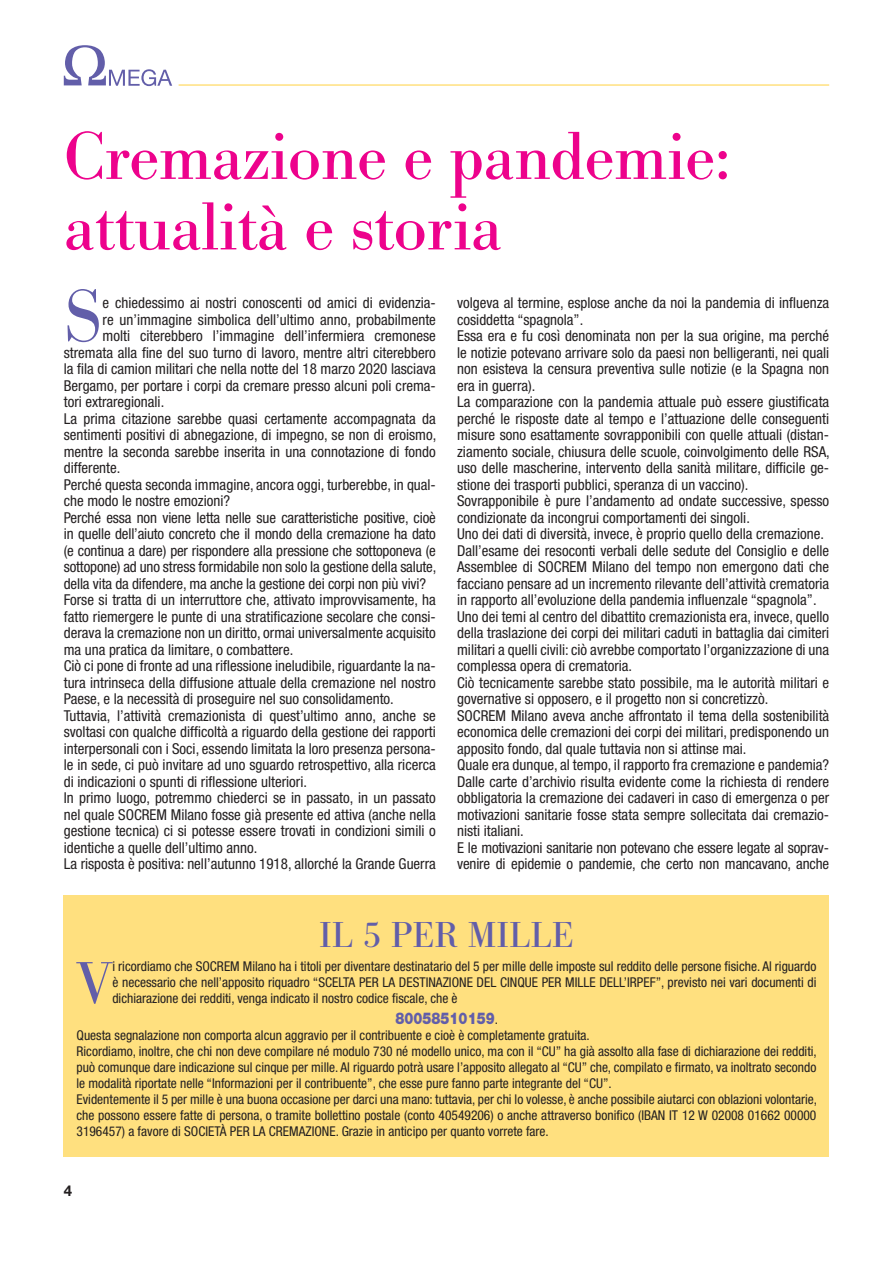
<style>
.page{position:relative;width:893px;height:1263px;background:#fff}
.page>*{position:absolute;margin:0;border:0;box-sizing:border-box;transform-origin:0 0}
.t1{font:300 77.4px "Bodoni Antiqua T";color:#625ea9}
.t2{font:70.5px/70.5px "Bodoni Antiqua T";letter-spacing:-.01em;color:#ed028c}
.t3{font:61.65px "Bodoni Antiqua T";color:#625ea9}
.t4{font:37.5px "Bodoni Antiqua T";color:#625ea9}
.t5{font:900 16.2px "Helvetica Neue LT Std";color:#625ea9;scale:.83 1}
.t6{font:condensed 15px/16.5px "Helvetica Neue LT Std";color:#231f20}
.t7{font:700 15px "Helvetica Neue LT Std";color:#231f20}
.t8{font:condensed 13.5px/16px "Helvetica Neue LT Std";color:#231f20;text-align:justify}
.s1{font-weight:400;font-stretch:condensed;font-size:13.5px;color:#231f20}
</style>
<div class="page">
<hr style="left:179px;top:84px;width:650px;height:2px;background:#ffe07f">
<svg style="left:64px;top:45px;width:108px;height:41px"></svg>
<div style="left:64px;top:895px;width:765px;height:262px;background:#ffe07f"></div>
<h2 class="t2" style="left:64px;top:121px;width:669px">Cremazione e pandemie: attualità e storia</h2>
<h1 class="t1" style="left:64px;top:270px;width:40px">S</h1>
<p class="t6" style="left:103px;top:295px;width:335px">e chiedessimo ai nostri conoscenti od amici di evidenzia-</p>
<p class="t6" style="left:103px;top:311px;width:335px">re un’immagine simbolica dell’ultimo anno, probabilmente</p>
<p class="t6" style="left:103px;top:328px;width:335px">molti citerebbero l’immagine dell’infermiera cremonese</p>
<p class="t6" style="left:64px;top:344px;width:374px">stremata alla fine del suo turno di lavoro, mentre altri citerebbero</p>
<p class="t6" style="left:64px;top:361px;width:374px">la fila di camion militari che nella notte del 18 marzo 2020 lasciava</p>
<p class="t6" style="left:64px;top:377px;width:374px">Bergamo, per portare i corpi da cremare presso alcuni poli crema-</p>
<p class="t6" style="left:64px;top:394px;width:102px">tori extraregionali.</p>
<p class="t6" style="left:64px;top:410px;width:374px">La prima citazione sarebbe quasi certamente accompagnata da</p>
<p class="t6" style="left:64px;top:427px;width:374px">sentimenti positivi di abnegazione, di impegno, se non di eroismo,</p>
<p class="t6" style="left:64px;top:443px;width:374px">mentre la seconda sarebbe inserita in una connotazione di fondo</p>
<p class="t6" style="left:64px;top:460px;width:58px">differente.</p>
<p class="t6" style="left:64px;top:476px;width:374px">Perché questa seconda immagine, ancora oggi, turberebbe, in qual-</p>
<p class="t6" style="left:64px;top:493px;width:168px">che modo le nostre emozioni?</p>
<p class="t6" style="left:64px;top:509px;width:374px">Perché essa non viene letta nelle sue caratteristiche positive, cioè</p>
<p class="t6" style="left:64px;top:526px;width:374px">in quelle dell’aiuto concreto che il mondo della cremazione ha dato</p>
<p class="t6" style="left:64px;top:542px;width:374px">(e continua a dare) per rispondere alla pressione che sottoponeva (e</p>
<p class="t6" style="left:64px;top:559px;width:374px">sottopone) ad uno stress formidabile non solo la gestione della salute,</p>
<p class="t6" style="left:64px;top:575px;width:364px">della vita da difendere, ma anche la gestione dei corpi non più vivi?</p>
<p class="t6" style="left:64px;top:592px;width:374px">Forse si tratta di un interruttore che, attivato improvvisamente, ha</p>
<p class="t6" style="left:64px;top:608px;width:374px">fatto riemergere le punte di una stratificazione secolare che consi-</p>
<p class="t6" style="left:64px;top:625px;width:374px">derava la cremazione non un diritto, ormai universalmente acquisito</p>
<p class="t6" style="left:64px;top:641px;width:231px">ma una pratica da limitare, o combattere.</p>
<p class="t6" style="left:64px;top:658px;width:374px">Ciò ci pone di fronte ad una riflessione ineludibile, riguardante la na-</p>
<p class="t6" style="left:64px;top:674px;width:374px">tura intrinseca della diffusione attuale della cremazione nel nostro</p>
<p class="t6" style="left:64px;top:691px;width:332px">Paese, e la necessità di proseguire nel suo consolidamento.</p>
<p class="t6" style="left:64px;top:707px;width:374px">Tuttavia, l’attività cremazionista di quest’ultimo anno, anche se</p>
<p class="t6" style="left:64px;top:724px;width:374px">svoltasi con qualche difficoltà a riguardo della gestione dei rapporti</p>
<p class="t6" style="left:64px;top:740px;width:374px">interpersonali con i Soci, essendo limitata la loro presenza persona-</p>
<p class="t6" style="left:64px;top:757px;width:374px">le in sede, ci può invitare ad uno sguardo retrospettivo, alla ricerca</p>
<p class="t6" style="left:64px;top:773px;width:245px">di indicazioni o spunti di riflessione ulteriori.</p>
<p class="t6" style="left:64px;top:790px;width:374px">In primo luogo, potremmo chiederci se in passato, in un passato</p>
<p class="t6" style="left:64px;top:806px;width:374px">nel quale SOCREM Milano fosse già presente ed attiva (anche nella</p>
<p class="t6" style="left:64px;top:823px;width:374px">gestione tecnica) ci si potesse essere trovati in condizioni simili o</p>
<p class="t6" style="left:64px;top:839px;width:195px">identiche a quelle dell’ultimo anno.</p>
<p class="t6" style="left:64px;top:856px;width:373px">La risposta è positiva: nell’autunno 1918, allorché la Grande Guerra</p>
<p class="t6" style="left:457px;top:295px;width:374px">volgeva al termine, esplose anche da noi la pandemia di influenza cosiddetta “spagnola”.<br>Essa era e fu così denominata non per la sua origine, ma perché le notizie potevano arrivare solo da paesi non belligeranti, nei quali non esisteva la censura preventiva sulle notizie (e la Spagna non era in guerra).<br>La comparazione con la pandemia attuale può essere giustificata perché le risposte date al tempo e l’attuazione delle conseguenti misure sono esattamente sovrapponibili con quelle attuali (distan&shy;ziamento sociale, chiusura delle scuole, coinvolgimento delle RSA, uso delle mascherine, intervento della sanità militare, difficile ge&shy;stione dei trasporti pubblici, speranza di un vaccino).<br>Sovrapponibile è pure l’andamento ad ondate successive, spesso condizionate da incongrui comportamenti dei singoli.<br>Uno dei dati di diversità, invece, è proprio quello della cremazione.<br>Dall’esame dei resoconti verbali delle sedute del Consiglio e delle Assemblee di SOCREM Milano del tempo non emergono dati che facciano pensare ad un incremento rilevante dell’attività crematoria in rapporto all’evoluzione della pandemia influenzale “spagnola”.<br>Uno dei temi al centro del dibattito cremazionista era, invece, quello della traslazione dei corpi dei militari caduti in battaglia dai cimiteri militari a quelli civili: ciò avrebbe comportato l’organizzazione di una complessa opera di crematoria.<br>Ciò tecnicamente sarebbe stato possibile, ma le autorità militari e governative si opposero, e il progetto non si concretizzò.<br>SOCREM Milano aveva anche affrontato il tema della sostenibilità economica delle cremazioni dei corpi dei militari, predisponendo un apposito fondo, dal quale tuttavia non si attinse mai.<br>Quale era dunque, al tempo, il rapporto fra cremazione e pandemia?<br>Dalle carte d’archivio risulta evidente come la richiesta di rendere obbligatoria la cremazione dei cadaveri in caso di emergenza o per motivazioni sanitarie fosse stata sempre sollecitata dai cremazio&shy;nisti italiani.<br>E le motivazioni sanitarie non potevano che essere legate al soprav&shy;venire di epidemie o pandemie, che certo non mancavano, anche</p>
<h3 class="t4" style="left:319px;top:912px;width:256px">IL 5 PER MILLE</h3>
<h3 class="t3" style="left:77px;top:947px;width:37px">V</h3>
<p class="t8" style="left:112px;top:958px;width:706px">i ricordiamo che SOCREM Milano ha i titoli per diventare destinatario del 5 per mille delle imposte sul reddito delle persone fisiche. Al riguardo è necessario che nell’apposito riquadro “SCELTA PER LA DESTINAZIONE DEL CINQUE PER MILLE DELL’IRPEF”, previsto nei vari documenti di dichiarazione dei redditi, venga indicato il nostro codice fiscale, che è</p>
<p class="t5" style="left:395px;top:1008px;width:125px">80058510159<span class="s1">.</span></p>
<p class="t8" style="left:77px;top:1027px;width:742px;text-align:left">Questa segnalazione non comporta alcun aggravio per il contribuente e cioè è completamente gratuita.<br>Ricordiamo, inoltre, che chi non deve compilare né modulo 730 né modello unico, ma con il “CU” ha già assolto alla fase di dichiarazione dei redditi, può comunque dare indicazione sul cinque per mille. Al riguardo potrà usare l’apposito allegato al “CU” che, compilato e firmato, va inoltrato secondo le modalità riportate nelle “Informazioni per il contribuente”, che esse pure fanno parte integrante del “CU”.<br>Evidentemente il 5 per mille è una buona occasione per darci una mano: tuttavia, per chi lo volesse, è anche possibile aiutarci con oblazioni volontarie, che possono essere fatte di persona, o tramite bollettino postale (conto 40549206) o anche attraverso bonifico (IBAN IT 12 W 02008 01662 00000<br>3196457) a favore di SOCIETÀ PER LA CREMAZIONE. Grazie in anticipo per quanto vorrete fare.</p>
<p class="t7" style="left:64px;top:1181px;width:10px">4</p>
</div>
